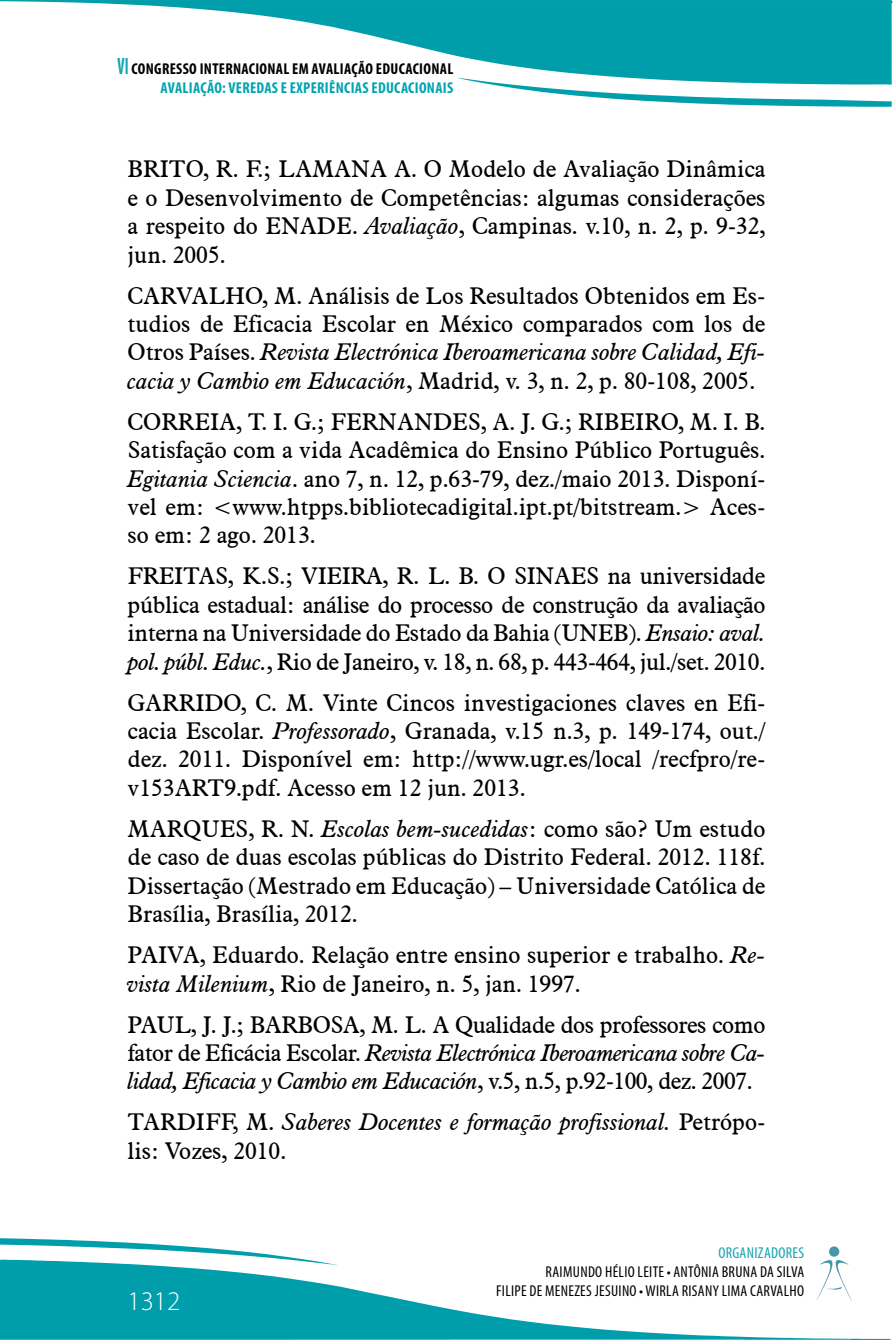
<style>
.page{position:relative;width:893px;height:1340px;background:#fff}
.page>*{position:absolute;margin:0;border:0;box-sizing:border-box;transform-origin:0 0}
.t1{font:300 27px "Myriad Pro";color:#fff}
.t2{font:23.62px/28.3px "Aldine 721 BT";color:#000;text-align:justify}
.t3{font:italic 23.62px/28.3px "Aldine 721 BT";color:#000}
.t4{font:700 condensed 15.75px/18.9px "Myriad Pro";letter-spacing:.02em;color:#000;text-align:right}
.t5{font:condensed 15.75px/18.9px "Myriad Pro";letter-spacing:.02em;color:#000;text-align:right}
.t6{font:condensed 15.75px "Myriad Pro";letter-spacing:.02em;color:#15a4b0}
.s1{font-size:23.62px;color:#15a4b0}
.s2{color:#00a4b0}
.s3{font-style:italic}
.s4{font-style:normal}
</style>
<div class="page">
<svg style="left:0;top:0;width:893px;height:78px;fill:#009eab"></svg>
<svg style="left:458px;top:78px;width:434px;height:29px"></svg>
<svg style="left:829px;top:1246px;width:11px;height:11px"></svg>
<svg style="left:0;top:1260px;width:859px;height:79px"></svg>
<hr style="left:0;top:1339px;width:295px;height:1px;background:#46abb7">
<hr style="left:450px;top:1339px;width:293px;height:1px;background:#72b8c4">
<hr style="left:295px;top:1339px;width:155px;height:1px;background:#5bb0bc">
<svg style="left:743px;top:1339px;width:108px;height:1px"></svg>
<svg style="left:859px;top:1338px;width:32px;height:1px"></svg>
<svg style="left:0;top:1238px;width:339px;height:27px"></svg>
<p class="t4" style="left:117px;top:59px;width:337px"><span class="s1">VI</span> CONGRESSO INTERNACIONAL EM AVALIAÇÃO EDUCACIONAL<br><span class="s2">AVALIAÇÃO: VEREDAS E EXPERIÊNCIAS EDUCACIONAIS</span></p>
<p class="t2" style="left:128px;top:155px;width:639px">BRITO, R. F.; LAMANA A. O Modelo de Avaliação Dinâmica e o Desenvolvimento de Competências: algumas considerações a respeito do ENADE. <span class="s3">Avaliação</span>, Campinas. v.10, n. 2, p. 9-32, jun. 2005.</p>
<p class="t2" style="left:128px;top:281px;width:640px">CARVALHO, M. Análisis de Los Resultados Obtenidos em Es&shy;tudios de Eficacia Escolar en México comparados com los de Otros Países. <span class="s3">Revista Electrónica Iberoamericana sobre Calidad, Efi&shy;cacia y Cambio em Educación</span>, Madrid, v. 3, n. 2, p. 80-108, 2005.</p>
<p class="t2" style="left:128px;top:407px;width:639px">CORREIA, T. I. G.; FERNANDES, A. J. G.; RIBEIRO, M. I. B.<br>Satisfação com a vida Acadêmica do Ensino Público Português.<br><span class="s3">Egitania Sciencia</span>. ano 7, n. 12, p.63-79, dez./maio 2013. Disponí&shy;vel em: &lt;www.htpps.bibliotecadigital.ipt.pt/bitstream.&gt; Aces&shy;so em: 2 ago. 2013.</p>
<p class="t2" style="left:128px;top:561px;width:639px">FREITAS, K.S.; VIEIRA, R. L. B. O SINAES na universidade pública estadual: análise do processo de construção da avaliação interna na Universidade do Estado da Bahia (UNEB). <span class="s3">Ensaio: aval. pol. públ. Educ.</span>, Rio de Janeiro, v. 18, n. 68, p. 443-464, jul./set. 2010.</p>
<p class="t2" style="left:128px;top:688px;width:639px">GARRIDO, C. M. Vinte Cincos investigaciones claves en Efi&shy;cacia Escolar. <span class="s3">Professorado</span>, Granada, v.15 n.3, p. 149-174, out./ dez. 2011. Disponível em: http://www.ugr.es/local /recfpro/re&shy;v153ART9.pdf. Acesso em 12 jun. 2013.</p>
<p class="t2" style="left:128px;top:814px;width:639px">MARQUES, R. N. <span class="s3">Escolas bem-sucedidas</span>: como são? Um estudo de caso de duas escolas públicas do Distrito Federal. 2012. 118f.<br>Dissertação (Mestrado em Educação) – Universidade Católica de Brasília, Brasília, 2012.</p>
<p class="t2" style="left:128px;top:940px;width:640px">PAIVA, Eduardo. Relação entre ensino superior e trabalho. <span class="s3">Re&shy;vista Milenium</span>, Rio de Janeiro, n. 5, jan. 1997.</p>
<p class="t2" style="left:128px;top:1009px;width:640px">PAUL, J. J.; BARBOSA, M. L. A Qualidade dos professores como fator de Eficácia Escolar. <span class="s3">Revista Electrónica Iberoamericana sobre Ca&shy;lidad, Eficacia y Cambio em Educación</span>, v.5, n.5, p.92-100, dez. 2007.</p>
<p class="t3" style="left:128px;top:1107px;width:639px"><span class="s4">TARDIFF, M.</span> Saberes Docentes e formação profissional. <span class="s4">Petrópo&shy;lis: Vozes, 2010.</span></p>
<p class="t1" style="left:102px;top:1274px;width:54px">1312</p>
<p class="t1" style="left:128px;top:1286px;width:54px">1312</p>
<p class="t6" style="left:718px;top:1242px;width:87px">ORGANIZADORES</p>
<p class="t5" style="left:496px;top:1261px;width:310px">RAIMUNDO HÉLIO LEITE • ANTÔNIA BRUNA DA SILVA<br>FILIPE DE MENEZES JESUINO • WIRLA RISANY LIMA CARVALHO</p>
</div>
